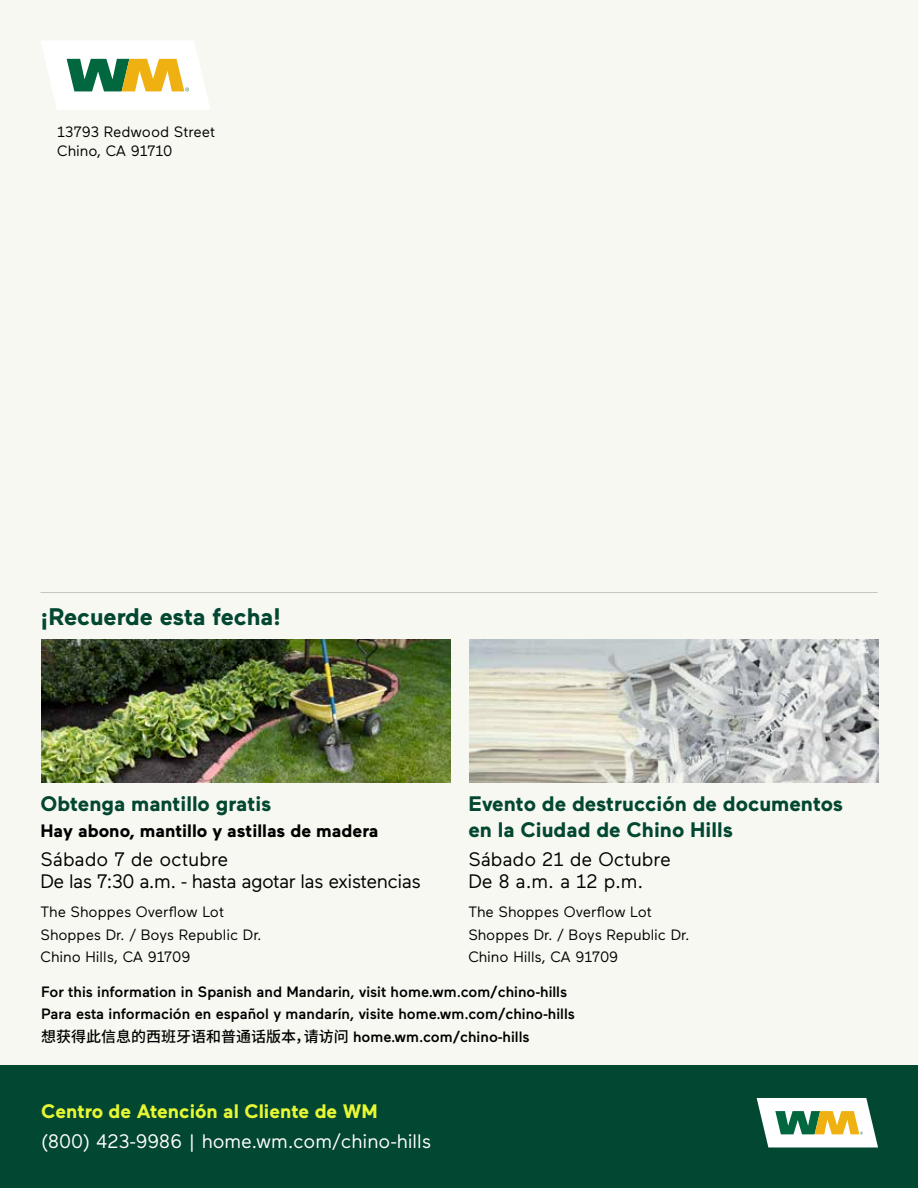
<style>
.page{position:relative;width:918px;height:1188px;background:#fff}
.page>*{position:absolute;margin:0;border:0;box-sizing:border-box;transform-origin:0 0}
.t1{font:700 24px "Maax";color:#024731}
.t2{font:700 21px/25.5px "Maax";color:#024731}
.t3{font:19.5px/22.5px "Maax";letter-spacing:-.03em;color:#000}
.t4{font:19.5px "Maax";color:#fff}
.t5{font:19.5px/22.5px "Maax";color:#000}
.t6{font:700 19.5px "Maax";color:#e8f733}
.t7{font:700 18px "Maax";color:#000}
.t8{font:500 15px/22.2px "Maax";color:#000}
.t9{font:15px/22.5px "Maax";color:#000}
.s1{font-family:"Noto Sans CJ Ksc"}
</style>
<div class="page">
<div style="left:0;top:0;width:918px;height:1066px;background:#f8f8f2"></div>
<div style="left:0;top:1066px;width:918px;height:122px;background:#024731"></div>
<svg style="left:757px;top:1098px;width:121px;height:50px"></svg>
<svg style="left:41px;top:40px;width:169px;height:70px"></svg>
<hr style="left:40px;top:592px;width:838px;height:1px;background:#c6c6bc">
<img style="left:41px;top:640px;width:409px;height:143px">
<img style="left:470px;top:640px;width:408px;height:143px">
<p class="t9" style="left:57px;top:121px;width:160px;line-height:19.5px">13793 Redwood Street<br>Chino, CA 91710</p>
<h1 class="t1" style="left:40px;top:601px;width:242px">¡Recuerde esta fecha!</h1>
<h2 class="t2" style="left:40px;top:790px;width:232px">Obtenga mantillo gratis</h2>
<p class="t7" style="left:40px;top:819px;width:340px">Hay abono, mantillo y astillas de madera</p>
<h3 class="t3" style="left:40px;top:847px;width:382px">Sábado 7 de octubre<br>De las 7:30 a.m. - hasta agotar las existencias</h3>
<p class="t9" style="left:40px;top:900px;width:223px">The Shoppes Overflow Lot<br>Shoppes Dr. / Boys Republic Dr.<br>Chino Hills, CA 91709</p>
<h2 class="t2" style="left:468px;top:790px;width:376px">Evento de destrucción de documentos en la Ciudad de Chino Hills</h2>
<h3 class="t5" style="left:468px;top:847px;width:204px">Sábado 21 de Octubre<br>De 8 a.m. a 12 p.m.</h3>
<p class="t9" style="left:468px;top:900px;width:223px">The Shoppes Overflow Lot<br>Shoppes Dr. / Boys Republic Dr.<br>Chino Hills, CA 91709</p>
<p class="t8" style="left:41px;top:980px;width:535px">For this information in Spanish and Mandarin, visit home.wm.com/chino-hills<br>Para esta información en español y mandarín, visite home.wm.com/chino-hills<span class="s1">想获得此信息的西班牙语和普通话版本，请访问</span> home.wm.com/chino-hills</p>
<h3 class="t6" style="left:41px;top:1099px;width:338px">Centro de Atención al Cliente de WM</h3>
<h3 class="t4" style="left:41px;top:1128px;width:392px">(800) 423-9986 | home.wm.com/chino-hills</h3>
</div>
